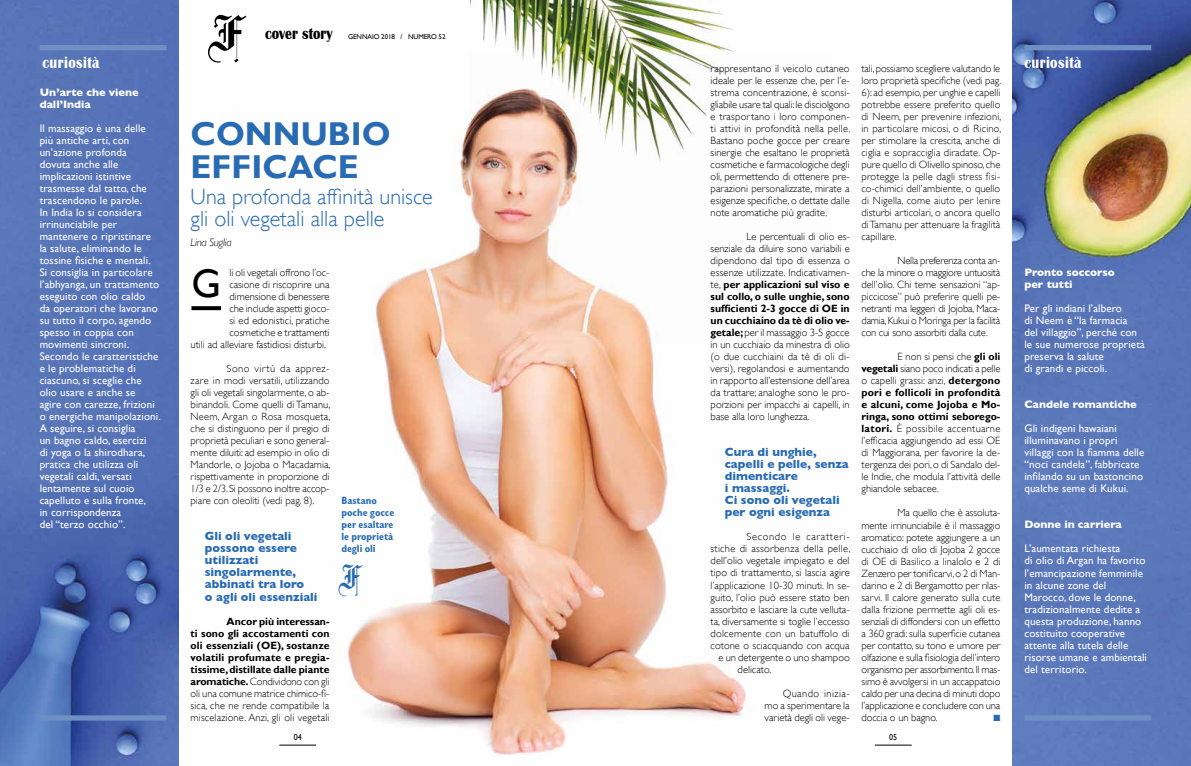
<style>
.page{position:relative;width:1191px;height:766px;background:#fff}
.page>*{position:absolute;margin:0;border:0;box-sizing:border-box;transform-origin:0 0}
.t1{font:40px "Gill Sans";color:#000}
.t2{font:35px "Olde English";color:#286bb3}
.t3{font:700 33px/33px "Gill Sans";color:#286bb3}
.t4{font:300 22px/22px "Gill Sans";color:#286bb3}
.t5{font:700 16.5px "Britannic";letter-spacing:.03em;color:#fff;scale:.83 1}
.t6{font:700 16.5px "Britannic";color:#000;scale:.83 1}
.t7{font:700 12px/12px "Gill Sans";color:#286bb3}
.t8{font:11px/12px "Gill Sans";letter-spacing:.01em;color:#fff}
.t9{font:700 11px/12px "Gill Sans";color:#fff}
.t10{font:italic 300 11px "Gill Sans";letter-spacing:-.02em;color:#000}
.t11{font:300 10.5px/12px "Gill Sans";color:#000;text-align:justify}
.t12{font:700 10.5px/12px "Gill Sans";color:#000;text-align:justify}
.t13{font:700 condensed 10.5px/12px "Gill Sans";color:#286bb3}
.t14{font:300 10.5px "Gill Sans";letter-spacing:.025em;color:#000}
.t15{font:300 10.5px "Gill Sans";letter-spacing:.02em;color:#000}
.t16{font:300 10.5px "Gill Sans";letter-spacing:.06em;color:#000}
.t17{font:9px "Zapf Dingbats ITC";color:#286bb3}
.t18{font:8.6px "Gill Sans";color:#000;scale:.93 1}
.t19{font:7px "Gill Sans";letter-spacing:-.01em;color:#000}
.s1{font-weight:700}
.s2{font-weight:300}
</style>
<div class="page">
<img style="left:0;top:0;width:179px;height:765px">
<img style="left:1012px;top:0;width:179px;height:765px">
<img style="left:279px;top:112px;width:467px;height:644px">
<img style="left:471px;top:0;width:275px;height:344px">
<svg style="left:191px;top:306px;width:30px;height:4px"></svg>
<hr style="left:874px;top:744px;width:37px;height:1px;background:#000">
<hr style="left:279px;top:744px;width:37px;height:1px;background:#000">
<svg style="left:208px;top:15px;width:38px;height:48px"></svg>
<div style="left:1024px;top:45px;width:127px;height:5px;background:#6e90c3"></div>
<div style="left:1024px;top:715px;width:127px;height:5px;background:#6e90c3"></div>
<div style="left:40px;top:45px;width:126px;height:5px;background:#6e90c3"></div>
<div style="left:40px;top:715px;width:126px;height:5px;background:#6e90c3"></div>
<h3 class="t6" style="left:265px;top:24px;width:83px">cover story</h3>
<p class="t19" style="left:348px;top:33px;width:99px">GENNAIO 2018 / NUMERO 52</p>
<h3 class="t5" style="left:42px;top:53px;width:70px">curiosità</h3>
<h3 class="t5" style="left:1024px;top:53px;width:70px">curiosità</h3>
<p class="t11" style="left:710px;top:62px;width:141px">rappresentano il veicolo cutaneo ideale per le essenze che, per l’e&shy;strema concentrazione, è sconsi&shy;gliabile usare tal quali: le disciolgono e trasportano i loro componen&shy;ti attivi in profondità nella pelle.<br>Bastano poche gocce per creare sinergie che esaltano le proprietà cosmetiche e farmacologiche degli oli, permettendo di ottenere pre&shy;parazioni personalizzate, mirate a esigenze specifiche, o dettate dalle note aromatiche più gradite.</p>
<p class="t11" style="left:710px;top:230px;width:141px;text-indent:36px">Le percentuali di olio es&shy;senziale da diluire sono variabili e dipendono dal tipo di essenza o essenze utilizzate. Indicativamen&shy;te, <span class="s1">per applicazioni sul viso e sul collo, o sulle unghie, sono sufficienti 2-3 gocce di OE in un cucchiaino da tè di olio ve&shy;getale;</span> per il massaggio 3-5 gocce in un cucchiaio da minestra di olio (o due cucchiaini da tè di oli di&shy;versi), regolandosi e aumentando in rapporto all’estensione dell’area da trattare; analoghe sono le pro&shy;porzioni per impacchi ai capelli, in base alla loro lunghezza.</p>
<p class="t7" style="left:725px;top:446px;width:125px">Cura di unghie, capelli e pelle, senza dimenticare<br>i massaggi.<br>Ci sono oli vegetali per ogni esigenza</p>
<p class="t16" style="left:746px;top:528px;width:104px">Secondo le caratteri-</p>
<p class="t14" style="left:710px;top:540px;width:141px">stiche di assorbenza della pelle,</p>
<p class="t11" style="left:710px;top:554px;width:140px">dell’olio vegetale impiegato e del</p>
<p class="t11" style="left:710px;top:566px;width:141px">tipo di trattamento, si lascia agire</p>
<p class="t11" style="left:710px;top:578px;width:141px">l’applicazione 10-30 minuti. In se-</p>
<p class="t11" style="left:710px;top:590px;width:141px">guito, l’olio può essere stato ben</p>
<p class="t11" style="left:710px;top:602px;width:141px">assorbito e lasciare la cute velluta-</p>
<p class="t11" style="left:710px;top:614px;width:141px">ta, diversamente si toglie l’eccesso</p>
<p class="t15" style="left:710px;top:624px;width:140px">dolcemente con un batuffolo di</p>
<p class="t11" style="left:710px;top:638px;width:140px">cotone o sciacquando con acqua</p>
<p class="t11" style="left:718px;top:650px;width:133px">e un detergente o uno shampoo</p>
<p class="t11" style="left:737px;top:662px;width:35px">delicato.</p>
<p class="t11" style="left:764px;top:686px;width:87px;text-indent:18px">Quando inizia&shy;mo a sperimentare la varietà degli oli vege-</p>
<p class="t11" style="left:861px;top:62px;width:141px">tali, possiamo scegliere valutando le loro proprietà specifiche (vedi pag.<br>6): ad esempio, per unghie e capelli potrebbe essere preferito quello di Neem, per prevenire infezioni, in particolare micosi, o di Ricino, per stimolare la crescita, anche di ciglia e sopracciglia diradate. Op&shy;pure quello di Olivello spinoso, che protegge la pelle dagli stress fisi&shy;co-chimici dell’ambiente, o quello di Nigella, come aiuto per lenire disturbi articolari, o ancora quello di Tamanu per attenuare la fragilità capillare.</p>
<p class="t11" style="left:861px;top:254px;width:140px;text-indent:36px">Nella preferenza conta an&shy;che la minore o maggiore untuosità dell’olio. Chi teme sensazioni “ap&shy;piccicose” può preferire quelli pe&shy;netranti ma leggeri di Jojoba, Maca&shy;damia, Kukui o Moringa per la facilità con cui sono assorbiti dalla cute.</p>
<p class="t11" style="left:861px;top:350px;width:140px;text-indent:36px">E non si pensi che <span class="s1">gli oli vegetali</span> siano poco indicati a pelle o capelli grassi: anzi, <span class="s1">detergono pori e follicoli in profondità e alcuni, come Jojoba e Mo&shy;ringa, sono ottimi seborego&shy;latori.</span> È possibile accentuarne l’efficacia aggiungendo ad essi OE di Maggiorana, per favorire la de&shy;tergenza dei pori, o di Sandalo del&shy;le Indie, che modula l’attività delle ghiandole sebacee.</p>
<p class="t11" style="left:861px;top:506px;width:140px;text-indent:36px">Ma quello che è assoluta&shy;mente irrinunciabile è il massaggio aromatico: potete aggiungere a un cucchiaio di olio di Jojoba 2 gocce di OE di Basilico a linalolo e 2 di Zenzero per tonificarvi, o 2 di Man&shy;darino e 2 di Bergamotto per rilas&shy;sarvi. Il calore generato sulla cute dalla frizione permette agli oli es&shy;senziali di diffondersi con un effetto a 360 gradi: sulla superficie cutanea per contatto, su tono e umore per olfazione e sulla fisiologia dell’intero organismo per assorbimento. Il mas&shy;simo è avvolgersi in un accappatoio caldo per una decina di minuti dopo l’applicazione e concludere con una doccia o un bagno.</p>
<p class="t9" style="left:40px;top:86px;width:101px">Un’arte che viene dall’India</p>
<p class="t8" style="left:40px;top:123px;width:123px">Il massaggio è una delle più antiche arti, con un’azione profonda<br>dovuta anche alle implicazioni istintive trasmesse dal tatto, che trascendono le parole.<br>In India lo si considera irrinunciabile per mantenere o ripristinare la salute, eliminando le tossine fisiche e mentali.<br>Si consiglia in particolare l’abhyanga, un trattamento eseguito con olio caldo<br>da operatori che lavorano su tutto il corpo, agendo spesso in coppia con movimenti sincroni.<br>Secondo le caratteristiche e le problematiche di ciascuno, si sceglie che olio usare e anche se<br>agire con carezze, frizioni o energiche manipolazioni.<br>A seguire, si consiglia<br>un bagno caldo, esercizi<br>di yoga o la shirodhara, pratica che utilizza oli vegetali caldi, versati lentamente sul cuoio capelluto e sulla fronte,<br>in corrispondenza<br>del “terzo occhio”.</p>
<h3 class="t3" style="left:191px;top:118px;width:202px">CONNUBIO<br>EFFICACE</h3>
<h3 class="t4" style="left:191px;top:184px;width:244px">Una profonda affinità unisce gli oli vegetali alla pelle</h3>
<p class="t10" style="left:191px;top:236px;width:43px">Lina Suglia</p>
<p class="t9" style="left:1024px;top:266px;width:92px">Pronto soccorso per tutti</p>
<p class="t8" style="left:1024px;top:303px;width:122px">Per gli indiani l’albero<br>di Neem è “la farmacia<br>del villaggio”, perché con le sue numerose proprietà preserva la salute<br>di grandi e piccoli.</p>
<p class="t9" style="left:1024px;top:398px;width:114px">Candele romantiche</p>
<p class="t8" style="left:1024px;top:423px;width:121px">Gli indigeni hawaiani illuminavano i propri villaggi con la fiamma delle “noci candela”, fabbricate infilando su un bastoncino qualche seme di Kukui.</p>
<p class="t9" style="left:1024px;top:518px;width:99px">Donne in carriera</p>
<p class="t8" style="left:1024px;top:543px;width:124px">L’aumentata richiesta<br>di olio di Argan ha favorito l’emancipazione femminile in alcune zone del<br>Marocco, dove le donne, tradizionalmente dedite a questa produzione, hanno costituito cooperative attente alla tutela delle risorse umane e ambientali del territorio.</p>
<p class="t11" style="left:229px;top:266px;width:102px">li oli vegetali offrono l’oc-</p>
<p class="t11" style="left:229px;top:278px;width:102px">casione di riscoprire una</p>
<p class="t11" style="left:229px;top:290px;width:102px">dimensione di benessere</p>
<p class="t11" style="left:229px;top:302px;width:102px">che include aspetti gioco-</p>
<p class="t11" style="left:229px;top:314px;width:102px">si ed edonistici, pratiche</p>
<p class="t11" style="left:229px;top:326px;width:102px">cosmetiche e trattamenti</p>
<p class="t11" style="left:191px;top:338px;width:137px">utili ad alleviare fastidiosi disturbi.</p>
<p class="t11" style="left:191px;top:362px;width:141px;text-indent:36px">Sono virtù da apprez&shy;zare in modi versatili, utilizzando gli oli vegetali singolarmente, o ab&shy;binandoli. Come quelli di Tamanu, Neem, Argan o Rosa mosqueta, che si distinguono per il pregio di proprietà peculiari e sono general&shy;mente diluiti: ad esempio in olio di Mandorle, o Jojoba o Macadamia, rispettivamente in proporzione di 1/3 e 2/3. Si possono inoltre accop&shy;piare con oleoliti (vedi pag. 8).</p>
<p class="t7" style="left:205px;top:530px;width:114px">Gli oli vegetali possono essere utilizzati singolarmente, abbinati tra loro<br>o agli oli essenziali</p>
<p class="t12" style="left:191px;top:615px;width:140px;text-indent:36px">Ancor più interessan&shy;ti sono gli accostamenti con oli essenziali (OE), sostanze volatili profumate e pregia&shy;tissime, distillate dalle piante aromatiche. <span class="s2">Condividono con gli oli una comune matrice chimico-fi&shy;sica, che ne rende compatibile la miscelazione. Anzi, gli oli vegetali</span></p>
<h1 class="t1" style="left:191px;top:260px;width:31px">G</h1>
<p class="t13" style="left:341px;top:494px;width:54px">Bastano poche gocce per esaltare le proprietà degli oli</p>
<h2 class="t2" style="left:341px;top:558px;width:22px">F</h2>
<p class="t17" style="left:993px;top:713px;width:8px">■</p>
<p class="t18" style="left:294px;top:732px;width:10px">04</p>
<p class="t18" style="left:889px;top:732px;width:10px">05</p>
</div>
